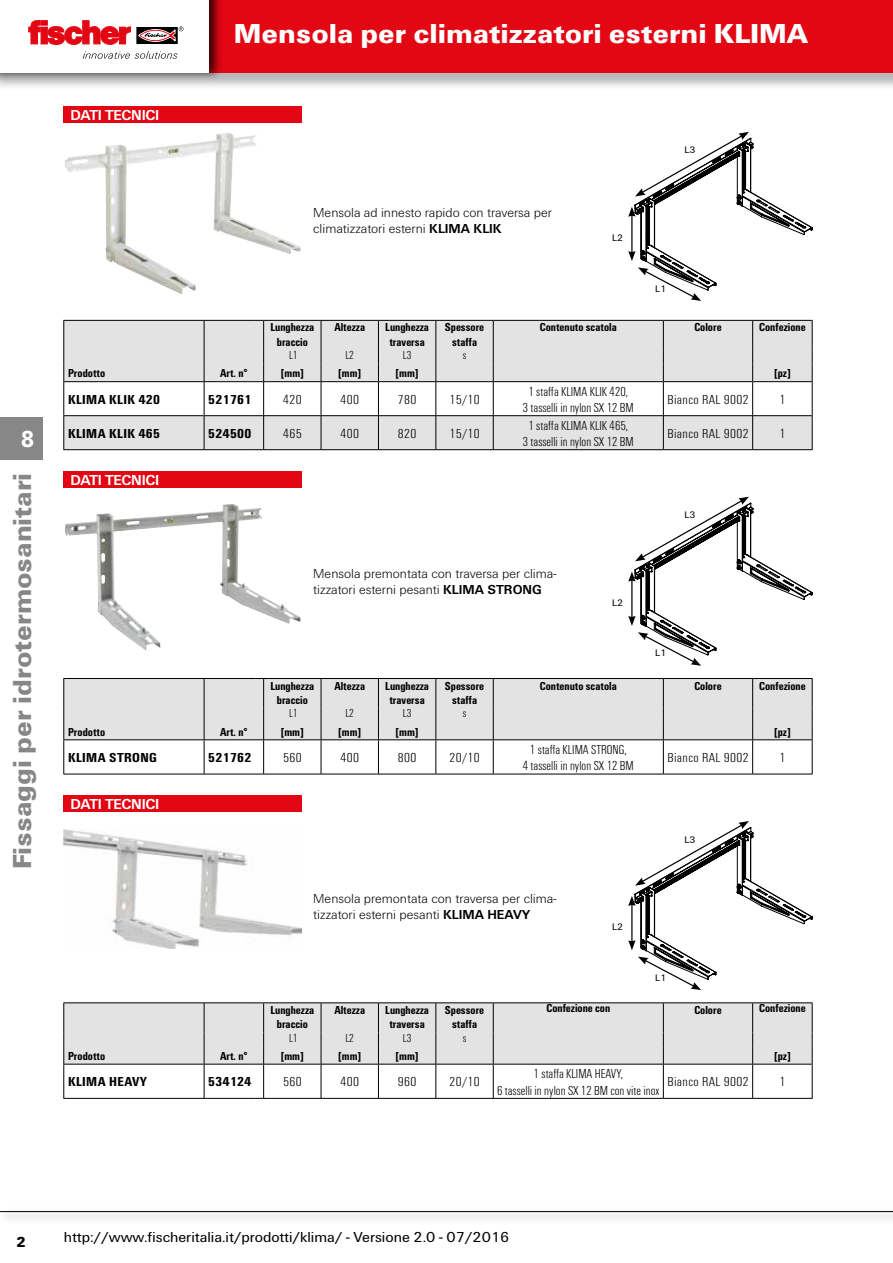
<style>
.page{position:relative;width:893px;height:1263px;background:#fff}
.page>*{position:absolute;margin:0;border:0;box-sizing:border-box;transform-origin:0 0}
.t1{font:900 28.5px "Fi We";color:#fff}
.t2{font:900 27px "Fi We";color:#878787}
.t3{font:900 24px "Fi We";color:#fff;scale:.88 1}
.t4{font:15px "Fi We";color:#000}
.t5{font:700 15px "Fi We";letter-spacing:-.02em;color:#fff}
.t6{font:900 15px "Fi We";color:#000}
.t7{font:300 13.5px/16.2px "Fi We";color:#000}
.t8{font:300 condensed 13.5px/16.2px "Fi We";color:#000;text-align:center}
.t9{font:700 condensed 13.5px "Fi We";letter-spacing:.025em;color:#000;scale:1.1 1}
.t10{font:300 condensed 13.5px "Fi We";color:#000;scale:1.1 1}
.t11{font:300 condensed 13.5px "Fi We";letter-spacing:.025em;color:#000;scale:1.1 1}
.t12{font:700 condensed 12px/14.4px "Fi We";color:#000;text-align:center}
.t13{font:300 condensed 12px "Fi We";color:#000}
.t14{font:9.75px "Fi We";color:#000}
.s1{font-weight:700}
</style>
<div class="page">
<div style="left:0;top:1207px;width:893px;height:17px;background:#000;opacity:.75"></div>
<hr style="left:0;top:1211px;width:893px;height:1px;background:#000">
<div style="left:0;top:0;width:893px;height:91px;background:#000;opacity:.29"></div>
<div style="left:0;top:0;width:893px;height:72px;background:#e30613"></div>
<div style="left:0;top:0;width:223px;height:81px;background:#000;opacity:.75"></div>
<div style="left:0;top:0;width:208px;height:72px;background:#fff"></div>
<svg style="left:137px;top:27px;width:41px;height:17px"></svg>
<svg style="left:29px;top:21px;width:102px;height:24px"></svg>
<svg style="left:139px;top:26px;width:44px;height:15px"></svg>
<svg style="left:83px;top:51px;width:94px;height:8px"></svg>
<div style="left:0;top:417px;width:43px;height:42px;background:#878787"></div>
<svg style="left:63px;top:320px;width:750px;height:130px"></svg>
<hr style="left:264px;top:449px;width:57px;height:1px;background:#000">
<hr style="left:321px;top:449px;width:57px;height:1px;background:#000">
<hr style="left:378px;top:449px;width:58px;height:1px;background:#000">
<hr style="left:493px;top:449px;width:170px;height:1px;background:#000">
<hr style="left:663px;top:449px;width:90px;height:1px;background:#000">
<hr style="left:753px;top:449px;width:60px;height:1px;background:#000">
<div style="left:64px;top:106px;width:238px;height:17px;background:#e30613"></div>
<img style="left:65px;top:133px;width:235px;height:161px">
<svg style="left:628px;top:132px;width:184px;height:169px"></svg>
<svg style="left:63px;top:678px;width:750px;height:97px"></svg>
<hr style="left:812px;top:740px;width:1px;height:34px;background:#000">
<div style="left:64px;top:471px;width:238px;height:17px;background:#e30613"></div>
<img style="left:65px;top:504px;width:236px;height:147px">
<svg style="left:628px;top:497px;width:184px;height:169px"></svg>
<svg style="left:63px;top:1002px;width:750px;height:97px"></svg>
<hr style="left:812px;top:1064px;width:1px;height:34px;background:#000">
<hr style="left:493px;top:1002px;width:170px;height:1px;background:#000">
<hr style="left:753px;top:1002px;width:60px;height:1px;background:#000">
<div style="left:64px;top:795px;width:238px;height:17px;background:#e30613"></div>
<img style="left:64px;top:829px;width:238px;height:120px">
<svg style="left:628px;top:821px;width:184px;height:169px"></svg>
<h3 class="t3" style="left:21px;top:425px;width:16px">8</h3>
<h2 class="t2" style="left:7px;top:869px;width:398px;rotate:-90deg">Fissaggi per idrotermosanitari</h2>
<p class="t5" style="left:71px;top:107px;width:90px">DATI TECNICI</p>
<h1 class="t1" style="left:234px;top:17px;width:576px">Mensola per climatizzatori esterni KLIMA</h1>
<p class="t7" style="left:313px;top:204px;width:240px">Mensola ad innesto rapido con traversa per climatizzatori esterni <span class="s1">KLIMA KLIK</span></p>
<p class="t14" style="left:612px;top:233px;width:13px">L2</p>
<p class="t14" style="left:685px;top:145px;width:13px">L3</p>
<p class="t14" style="left:655px;top:283px;width:13px">L1</p>
<p class="t12" style="left:270px;top:320px;width:45px">Lunghezza braccio</p>
<p class="t12" style="left:334px;top:320px;width:32px">Altezza</p>
<p class="t12" style="left:385px;top:320px;width:45px">Lunghezza traversa</p>
<p class="t12" style="left:445px;top:320px;width:41px">Spessore staffa</p>
<p class="t12" style="left:540px;top:320px;width:79px">Contenuto scatola</p>
<p class="t12" style="left:694px;top:320px;width:29px">Colore</p>
<p class="t12" style="left:759px;top:320px;width:48px">Confezione</p>
<p class="t13" style="left:289px;top:349px;width:10px">L1</p>
<p class="t13" style="left:345px;top:349px;width:10px">L2</p>
<p class="t13" style="left:403px;top:349px;width:10px">L3</p>
<p class="t13" style="left:463px;top:349px;width:5px">s</p>
<p class="t12" style="left:68px;top:366px;width:39px">Prodotto</p>
<p class="t12" style="left:220px;top:366px;width:29px">Art. n°</p>
<p class="t12" style="left:281px;top:366px;width:25px">[mm]</p>
<p class="t12" style="left:338px;top:366px;width:25px">[mm]</p>
<p class="t12" style="left:396px;top:366px;width:25px">[mm]</p>
<p class="t12" style="left:774px;top:366px;width:18px">[pz]</p>
<p class="t9" style="left:68px;top:391px;width:85px">KLIMA KLIK 420</p>
<p class="t9" style="left:208px;top:391px;width:41px">521761</p>
<p class="t10" style="left:283px;top:392px;width:18px">420</p>
<p class="t10" style="left:340px;top:392px;width:18px">400</p>
<p class="t10" style="left:398px;top:392px;width:18px">780</p>
<p class="t10" style="left:449px;top:392px;width:29px">15/10</p>
<p class="t8" style="left:523px;top:383px;width:113px">1 staffa KLIMA KLIK 420,<br>3 tasselli in nylon SX 12 BM</p>
<p class="t11" style="left:667px;top:392px;width:75px">Bianco RAL 9002</p>
<p class="t10" style="left:779px;top:392px;width:7px">1</p>
<p class="t9" style="left:68px;top:425px;width:85px">KLIMA KLIK 465</p>
<p class="t9" style="left:208px;top:425px;width:41px">524500</p>
<p class="t10" style="left:283px;top:426px;width:18px">465</p>
<p class="t10" style="left:340px;top:426px;width:18px">400</p>
<p class="t10" style="left:398px;top:426px;width:18px">820</p>
<p class="t10" style="left:449px;top:426px;width:29px">15/10</p>
<p class="t8" style="left:523px;top:417px;width:113px">1 staffa KLIMA KLIK 465,<br>3 tasselli in nylon SX 12 BM</p>
<p class="t11" style="left:667px;top:426px;width:75px">Bianco RAL 9002</p>
<p class="t10" style="left:779px;top:426px;width:7px">1</p>
<p class="t5" style="left:71px;top:472px;width:90px">DATI TECNICI</p>
<p class="t7" style="left:313px;top:566px;width:245px">Mensola premontata con traversa per clima&shy;tizzatori esterni pesanti <span class="s1">KLIMA STRONG</span></p>
<p class="t14" style="left:612px;top:597px;width:13px">L2</p>
<p class="t14" style="left:685px;top:509px;width:13px">L3</p>
<p class="t14" style="left:655px;top:648px;width:13px">L1</p>
<p class="t12" style="left:270px;top:678px;width:45px">Lunghezza braccio</p>
<p class="t12" style="left:334px;top:678px;width:32px">Altezza</p>
<p class="t12" style="left:385px;top:678px;width:45px">Lunghezza traversa</p>
<p class="t12" style="left:445px;top:678px;width:41px">Spessore staffa</p>
<p class="t12" style="left:540px;top:678px;width:79px">Contenuto scatola</p>
<p class="t12" style="left:694px;top:678px;width:29px">Colore</p>
<p class="t12" style="left:759px;top:678px;width:48px">Confezione</p>
<p class="t13" style="left:289px;top:707px;width:10px">L1</p>
<p class="t13" style="left:345px;top:707px;width:10px">L2</p>
<p class="t13" style="left:403px;top:707px;width:10px">L3</p>
<p class="t13" style="left:463px;top:707px;width:5px">s</p>
<p class="t12" style="left:68px;top:724px;width:39px">Prodotto</p>
<p class="t12" style="left:220px;top:724px;width:29px">Art. n°</p>
<p class="t12" style="left:281px;top:724px;width:25px">[mm]</p>
<p class="t12" style="left:338px;top:724px;width:25px">[mm]</p>
<p class="t12" style="left:396px;top:724px;width:25px">[mm]</p>
<p class="t12" style="left:774px;top:724px;width:18px">[pz]</p>
<p class="t9" style="left:68px;top:750px;width:82px">KLIMA STRONG</p>
<p class="t9" style="left:208px;top:750px;width:41px">521762</p>
<p class="t10" style="left:283px;top:750px;width:18px">560</p>
<p class="t10" style="left:340px;top:750px;width:18px">400</p>
<p class="t10" style="left:398px;top:750px;width:18px">800</p>
<p class="t10" style="left:449px;top:750px;width:29px">20/10</p>
<p class="t8" style="left:523px;top:742px;width:113px">1 staffa KLIMA STRONG,<br>4 tasselli in nylon SX 12 BM</p>
<p class="t11" style="left:667px;top:750px;width:75px">Bianco RAL 9002</p>
<p class="t10" style="left:779px;top:750px;width:7px">1</p>
<p class="t5" style="left:71px;top:796px;width:90px">DATI TECNICI</p>
<p class="t7" style="left:313px;top:890px;width:245px">Mensola premontata con traversa per clima&shy;tizzatori esterni pesanti <span class="s1">KLIMA HEAVY</span></p>
<p class="t14" style="left:612px;top:922px;width:13px">L2</p>
<p class="t14" style="left:685px;top:834px;width:13px">L3</p>
<p class="t14" style="left:655px;top:972px;width:13px">L1</p>
<p class="t12" style="left:270px;top:1003px;width:45px">Lunghezza braccio</p>
<p class="t12" style="left:334px;top:1003px;width:32px">Altezza</p>
<p class="t12" style="left:385px;top:1003px;width:45px">Lunghezza traversa</p>
<p class="t12" style="left:445px;top:1003px;width:41px">Spessore staffa</p>
<p class="t12" style="left:546px;top:1001px;width:65px">Confezione con</p>
<p class="t12" style="left:694px;top:1003px;width:29px">Colore</p>
<p class="t12" style="left:759px;top:1001px;width:48px">Confezione</p>
<p class="t13" style="left:289px;top:1031px;width:10px">L1</p>
<p class="t13" style="left:345px;top:1031px;width:10px">L2</p>
<p class="t13" style="left:403px;top:1031px;width:10px">L3</p>
<p class="t13" style="left:463px;top:1031px;width:5px">s</p>
<p class="t12" style="left:68px;top:1049px;width:39px">Prodotto</p>
<p class="t12" style="left:220px;top:1049px;width:29px">Art. n°</p>
<p class="t12" style="left:281px;top:1049px;width:25px">[mm]</p>
<p class="t12" style="left:338px;top:1049px;width:25px">[mm]</p>
<p class="t12" style="left:396px;top:1049px;width:25px">[mm]</p>
<p class="t12" style="left:774px;top:1049px;width:18px">[pz]</p>
<p class="t9" style="left:68px;top:1074px;width:73px">KLIMA HEAVY</p>
<p class="t9" style="left:208px;top:1074px;width:41px">534124</p>
<p class="t10" style="left:283px;top:1075px;width:18px">560</p>
<p class="t10" style="left:340px;top:1075px;width:18px">400</p>
<p class="t10" style="left:398px;top:1075px;width:18px">960</p>
<p class="t10" style="left:449px;top:1075px;width:29px">20/10</p>
<p class="t8" style="left:497px;top:1066px;width:164px">1 staffa KLIMA HEAVY,<br>6 tasselli in nylon SX 12 BM con vite inox</p>
<p class="t11" style="left:667px;top:1075px;width:75px">Bianco RAL 9002</p>
<p class="t10" style="left:779px;top:1075px;width:7px">1</p>
<p class="t6" style="left:17px;top:1234px;width:11px">2</p>
<p class="t4" style="left:64px;top:1228px;width:447px">http://www.fischeritalia.it/prodotti/klima/ - Versione 2.0 - 07/2016</p>
</div>
